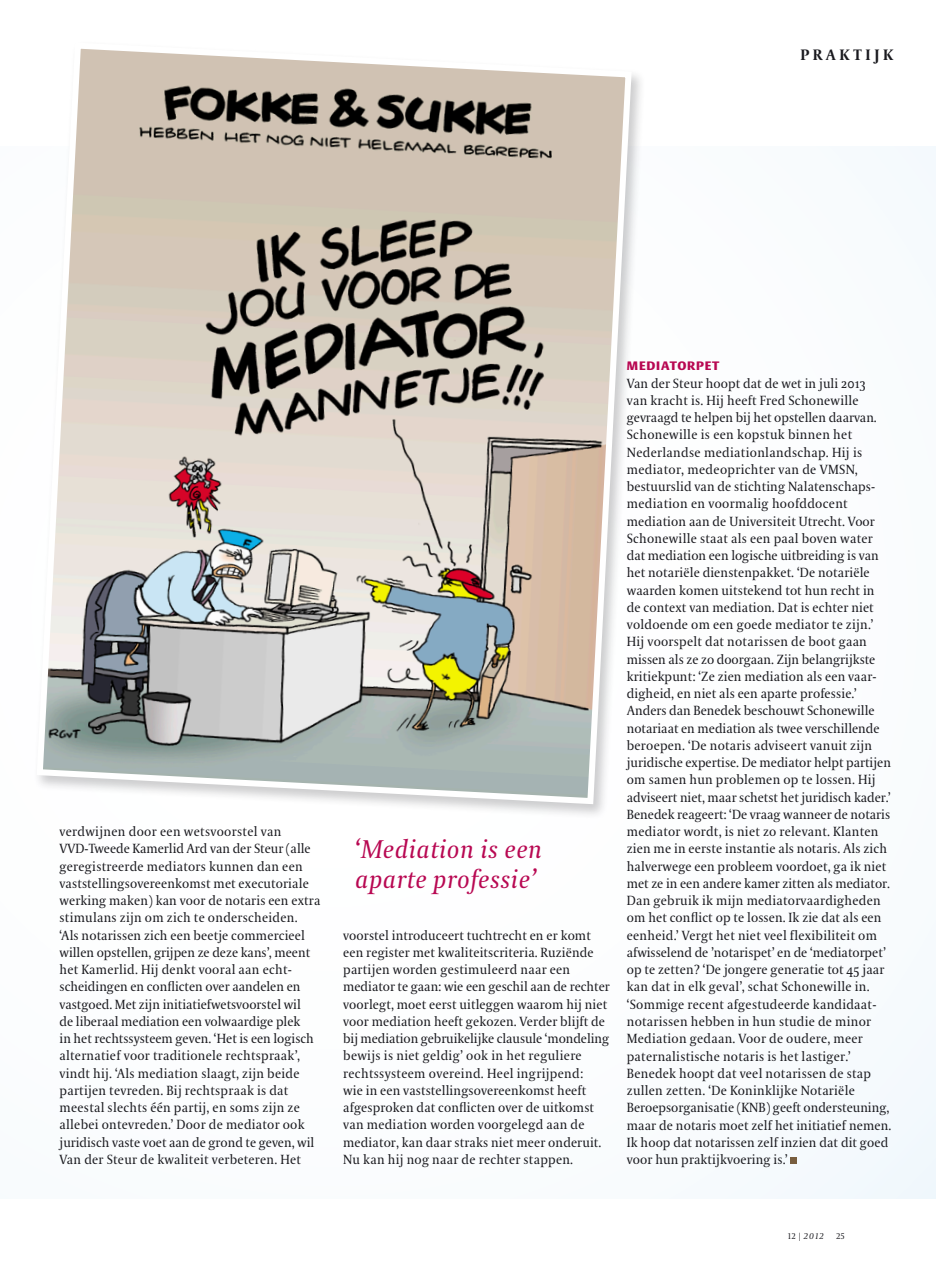
<style>
.page{position:relative;width:936px;height:1263px;background:#fff}
.page>*{position:absolute;margin:0;border:0;box-sizing:border-box;transform-origin:0 0}
.t1{font:italic 25.5px/30px "VPRO Coranto";letter-spacing:.02em;color:#b80852}
.t2{font:700 15px "VPRO Coranto";letter-spacing:.25em;color:#1a1a1f}
.t3{font:13.2px/17.2px "VPRO Coranto";letter-spacing:.01em;color:#1a1a1f}
.t4{font:700 12px "VPRO Vesta";letter-spacing:.07em;color:#b80852}
.t5{font:italic 8.25px "VPRO Coranto";color:#1a1a1f}
.t6{font:8.25px "VPRO Coranto Cn";color:#1a1a1f}
.s1{font-family:"VPRO Coranto Cn";font-style:normal}
</style>
<div class="page">
<svg style="left:39px;top:48px;width:595px;height:759px"></svg>
<div style="left:790px;top:1157px;width:6px;height:7px;background:#785e3f"></div>
<p class="t2" style="left:800px;top:45px;width:39px">Prakt</p>
<p class="t2" style="left:865px;top:45px;width:28px">ijk</p>
<p class="t3" style="left:60px;top:823px;width:262px">verdwijnen door een wetsvoorstel van VVD-Tweede Kamerlid Ard van der Steur (alle geregistreerde mediators kunnen dan een vaststellingsovereenkomst met executoriale werking maken) kan voor de notaris een extra stimulans zijn om zich te onderscheiden.<br>‘Als notarissen zich een beetje commercieel willen opstellen, grijpen ze deze kans’, meent het Kamerlid. Hij denkt vooral aan echt&shy;scheidingen en conflicten over aandelen en vastgoed. Met zijn initiatiefwetsvoorstel wil<br>de liberaal mediation een volwaardige plek<br>in het rechtssysteem geven. ‘Het is een logisch alternatief voor traditionele rechtspraak’, vindt hij. ‘Als mediation slaagt, zijn beide partijen tevreden. Bij rechtspraak is dat meestal slechts één partij, en soms zijn ze allebei ontevreden.’ Door de mediator ook juridisch vaste voet aan de grond te geven, wil Van der Steur de kwaliteit verbeteren. Het</p>
<h1 class="t1" style="left:355px;top:834px;width:188px">‘Mediation is een aparte professie’</h1>
<p class="t3" style="left:343px;top:926px;width:268px">voorstel introduceert tuchtrecht en er komt een register met kwaliteitscriteria. Ruziënde partijen worden gestimuleerd naar een mediator te gaan: wie een geschil aan de rechter voorlegt, moet eerst uitleggen waarom hij niet voor mediation heeft gekozen. Verder blijft de bij mediation gebruikelijke clausule ‘mondeling bewijs is niet geldig’ ook in het reguliere rechtssysteem overeind. Heel ingrijpend:<br>wie in een vaststellingsovereenkomst heeft afgesproken dat conflicten over de uitkomst van mediation worden voorgelegd aan de mediator, kan daar straks niet meer onderuit.<br>Nu kan hij nog naar de rechter stappen.</p>
<p class="t4" style="left:626px;top:361px;width:94px">MEDIATORPET</p>
<p class="t3" style="left:626px;top:374px;width:266px">Van der Steur hoopt dat de wet in juli 2013<br>van kracht is. Hij heeft Fred Schonewille gevraagd te helpen bij het opstellen daarvan.<br>Schonewille is een kopstuk binnen het Nederlandse mediationlandschap. Hij is mediator, medeoprichter van de VMSN, bestuurslid van de stichting Nalatenschaps&shy;mediation en voormalig hoofddocent mediation aan de Universiteit Utrecht. Voor Schonewille staat als een paal boven water dat mediation een logische uitbreiding is van het notariële dienstenpakket. ‘De notariële waarden komen uitstekend tot hun recht in de context van mediation. Dat is echter niet voldoende om een goede mediator te zijn.’ Hij voorspelt dat notarissen de boot gaan missen als ze zo doorgaan. Zijn belangrijkste kritiekpunt: ‘Ze zien mediation als een vaar&shy;digheid, en niet als een aparte professie.’ Anders dan Benedek beschouwt Schonewille notariaat en mediation als twee verschillende beroepen. ‘De notaris adviseert vanuit zijn juridische expertise. De mediator helpt partijen om samen hun problemen op te lossen. Hij adviseert niet, maar schetst het juridisch kader.’ Benedek reageert: ‘De vraag wanneer de notaris mediator wordt, is niet zo relevant. Klanten zien me in eerste instantie als notaris. Als zich halverwege een probleem voordoet, ga ik niet met ze in een andere kamer zitten als mediator.<br>Dan gebruik ik mijn mediatorvaardigheden om het conflict op te lossen. Ik zie dat als een eenheid.’ Vergt het niet veel flexibiliteit om afwisselend de ’notarispet’ en de ‘mediatorpet’ op te zetten? ‘De jongere generatie tot 45 jaar kan dat in elk geval’, schat Schonewille in. ‘Sommige recent afgestudeerde kandidaat-- notarissen hebben in hun studie de minor Mediation gedaan. Voor de oudere, meer paternalistische notaris is het lastiger.’ Benedek hoopt dat veel notarissen de stap zullen zetten. ‘De Koninklijke Notariële Beroepsorganisatie (KNB) geeft ondersteuning, maar de notaris moet zelf het initiatief nemen.<br>Ik hoop dat notarissen zelf inzien dat dit goed voor hun praktijkvoering is.’</p>
<p class="t5" style="left:788px;top:1231px;width:37px"><span class="s1">12 |</span> 2012</p>
<p class="t6" style="left:836px;top:1231px;width:10px">25</p>
</div>
